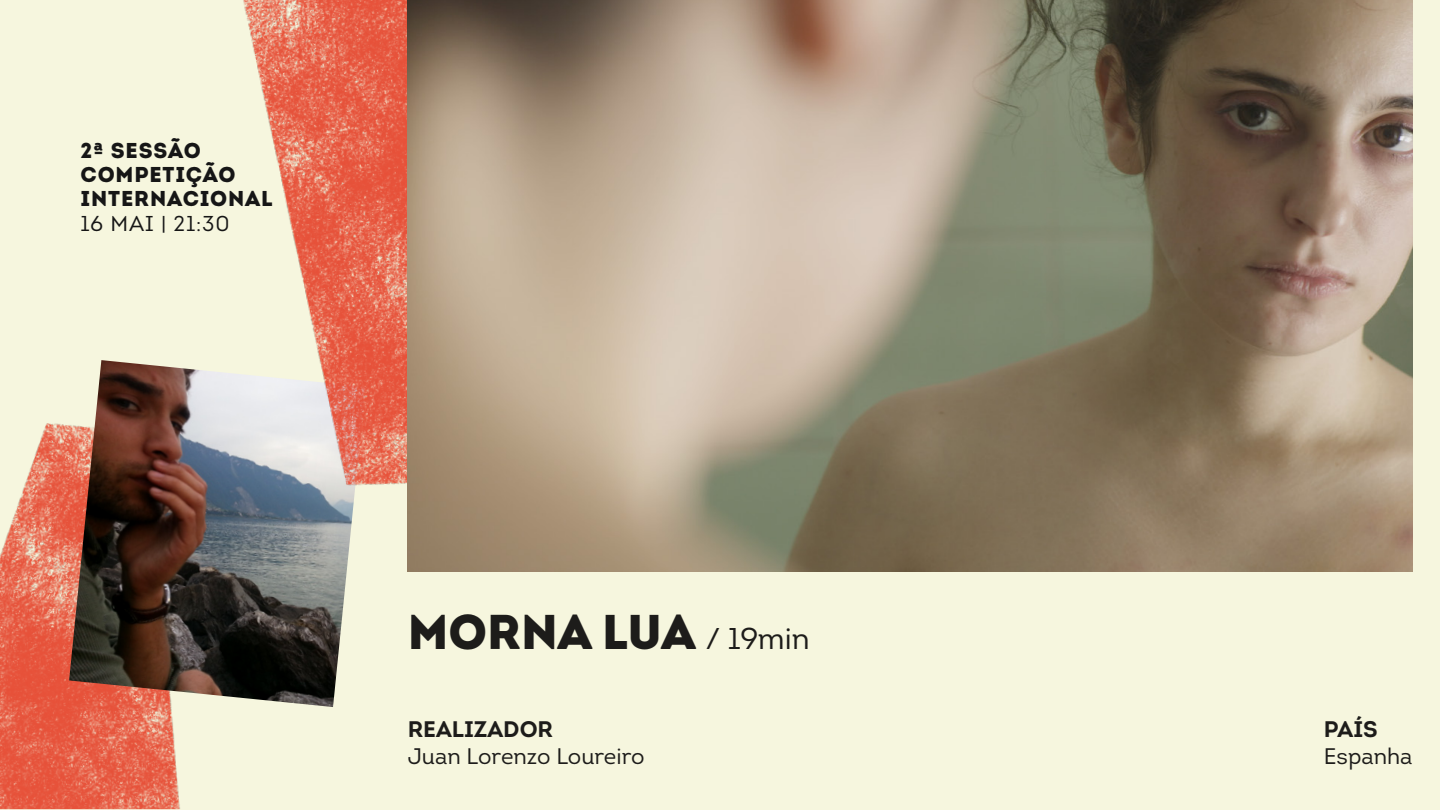
<style>
.page{position:relative;width:1440px;height:810px;background:#f6f6de}
.page>*{position:absolute;margin:0;border:0;box-sizing:border-box;transform-origin:0 0}
.t1{font:900 48.75px "Intro";color:#1d1c1a}
.t2{font:22.5px "Intro";color:#1d1c1a}
.t3{font:700 22.5px "Intro";color:#1d1c1a}
.t4{font:900 21.52px/24px "Intro";letter-spacing:.04em;color:#161616}
.t5{font:21.52px "Intro";letter-spacing:.04em;color:#161616}
.s1{font-weight:400;font-size:30px}
</style>
<div class="page">
<img style="left:0;top:538px;width:172px;height:271px">
<img style="left:103px;top:712px;width:77px;height:98px">
<img style="left:69px;top:567px;width:278px;height:140px">
<img style="left:6px;top:0;width:402px;height:567px">
<img style="left:408px;top:0;width:1005px;height:572px">
<p class="t4" style="left:80px;top:138px;width:194px">2ª SESSÃO<br>COMPETIÇÃO<br>INTERNACIONAL</p>
<p class="t5" style="left:80px;top:211px;width:151px">16 MAI | 21:30</p>
<h1 class="t1" style="left:408px;top:600px;width:403px">MORNA LUA <span class="s1">/ 19min</span></h1>
<p class="t3" style="left:408px;top:715px;width:147px">REALIZADOR</p>
<p class="t2" style="left:408px;top:742px;width:238px">Juan Lorenzo Loureiro</p>
<p class="t3" style="left:1324px;top:715px;width:55px">PAÍS</p>
<p class="t2" style="left:1324px;top:742px;width:90px">Espanha</p>
</div>
